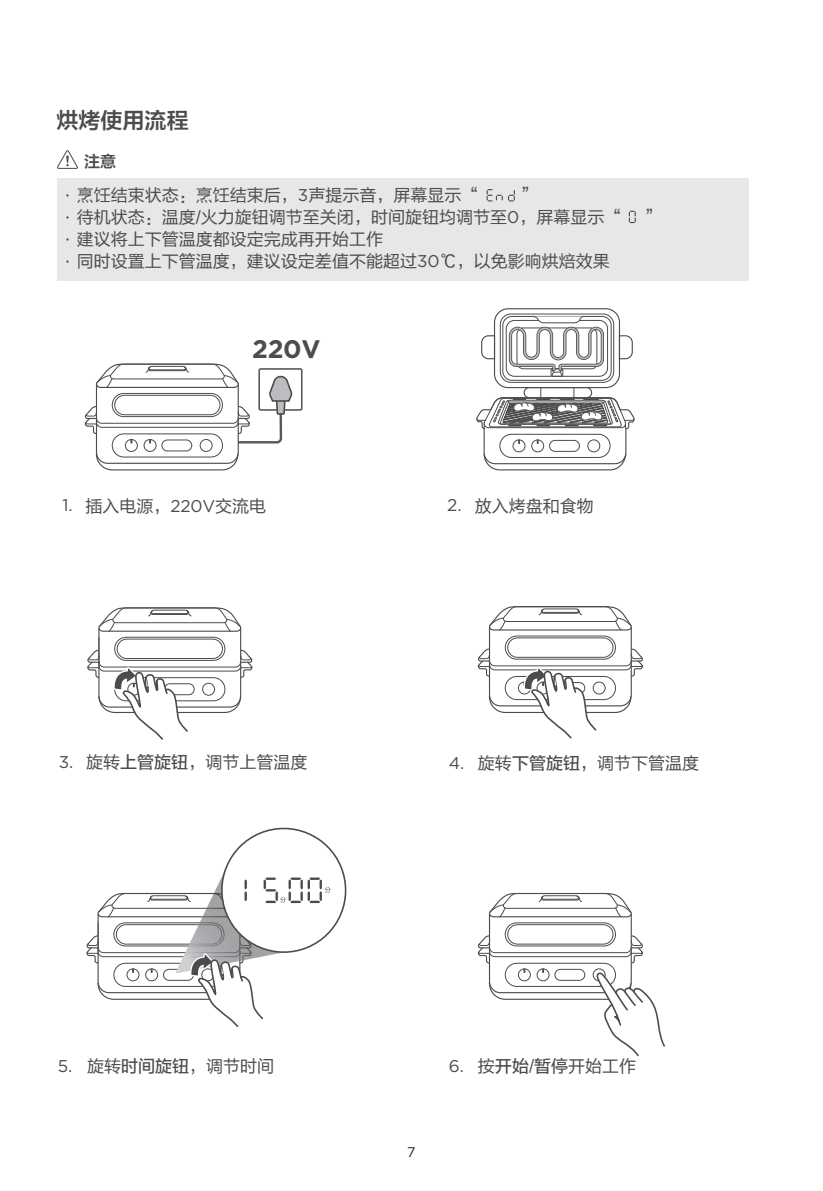
<style>
.page{position:relative;width:823px;height:1191px;background:#fff}
.page>*{position:absolute;margin:0;border:0;box-sizing:border-box;transform-origin:0 0}
.t1{font:700 25.4px "Gotham";color:#4b4c4d}
.t2{font:22px "FZLTZCHK GBK1 0";color:#4b4c4d}
.t3{font:17px/22px "FZLTHK GBK1 0";color:#4b4c4d}
.t4{font:17px "Gotham";color:#4b4c4d}
.t5{font:16px "FZLTZCHK GBK1 0";color:#4b4c4d}
.t6{font:14px "Gotham";color:#231f20}
.s1{font-family:"Gotham"}
.s2{font-family:"FZLTZHUNHK GBK1 0"}
</style>
<div class="page">
<div style="left:57px;top:179px;width:690px;height:102px;background:#e6e7e9"></div>
<svg style="left:57px;top:150px;width:21px;height:19px"></svg>
<div style="left:493px;top:308px;width:126px;height:80px;border:1px solid #4b4c4d;border-radius:14px"></div>
<div style="left:499px;top:314px;width:114px;height:68px;border:1px solid #4b4c4d;border-radius:11px"></div>
<div style="left:502px;top:316px;width:109px;height:64px;border:1px solid #4b4c4d;border-radius:9px"></div>
<div style="left:505px;top:320px;width:102px;height:56px;border:1px solid #4b4c4d;border-radius:8px"></div>
<svg style="left:507px;top:316px;width:98px;height:60px"></svg>
<svg style="left:618px;top:335px;width:15px;height:25px"></svg>
<svg style="left:481px;top:335px;width:14px;height:25px"></svg>
<svg style="left:477px;top:892px;width:188px;height:165px"></svg>
<svg style="left:486px;top:189px;width:28px;height:12px"></svg>
<svg style="left:628px;top:211px;width:7px;height:12px"></svg>
<svg style="left:476px;top:387px;width:159px;height:84px"></svg>
<svg style="left:477px;top:606px;width:166px;height:133px"></svg>
<svg style="left:84px;top:363px;width:263px;height:664px"></svg>
<p class="t2" style="left:56px;top:108px;width:133px">烘烤使用流程</p>
<p class="t5" style="left:84px;top:153px;width:33px">注意</p>
<p class="t3" style="left:77px;top:185px;width:403px">烹饪结束状态：烹饪结束后，<span class="s1">3</span>声提示音，屏幕显示“</p>
<p class="t3" style="left:77px;top:185px;width:546px;text-indent:444px">”<br>待机状态：温度/火力旋钮调节至关闭，时间旋钮均调节至<span class="s1">0</span>，屏幕显示“</p>
<p class="t3" style="left:77px;top:229px;width:534px">建议将上下管温度都设定完成再开始工作<br>同时设置上下管温度，建议设定差值不能超过<span class="s1">30</span>℃，以免影响烘焙效果</p>
<p class="t3" style="left:644px;top:207px;width:18px">”</p>
<h1 class="t1" style="left:252px;top:335px;width:70px">220V</h1>
<p class="t4" style="left:62px;top:494px;width:12px">1.</p>
<p class="t3" style="left:85px;top:495px;width:182px">插入电源，<span class="s1">220V</span>交流电</p>
<p class="t3" style="left:447px;top:495px;width:148px"><span class="s1">2.</span> 放入烤盘和食物</p>
<p class="t3" style="left:59px;top:752px;width:250px"><span class="s1">3.</span> 旋转<span class="s2">上管旋钮</span>，调节上管温度</p>
<p class="t3" style="left:448px;top:752px;width:252px"><span class="s1">4.</span> 旋转<span class="s2">下管旋钮</span>，调节下管温度</p>
<p class="t3" style="left:58px;top:1055px;width:218px"><span class="s1">5.</span> 旋转<span class="s2">时间旋钮</span>，调节时间</p>
<p class="t6" style="left:407px;top:1142px;width:10px">7</p>
<p class="t3" style="left:448px;top:1055px;width:188px"><span class="s1">6.</span> 按<span class="s2">开始/暂停</span>开始工作</p>
</div>
